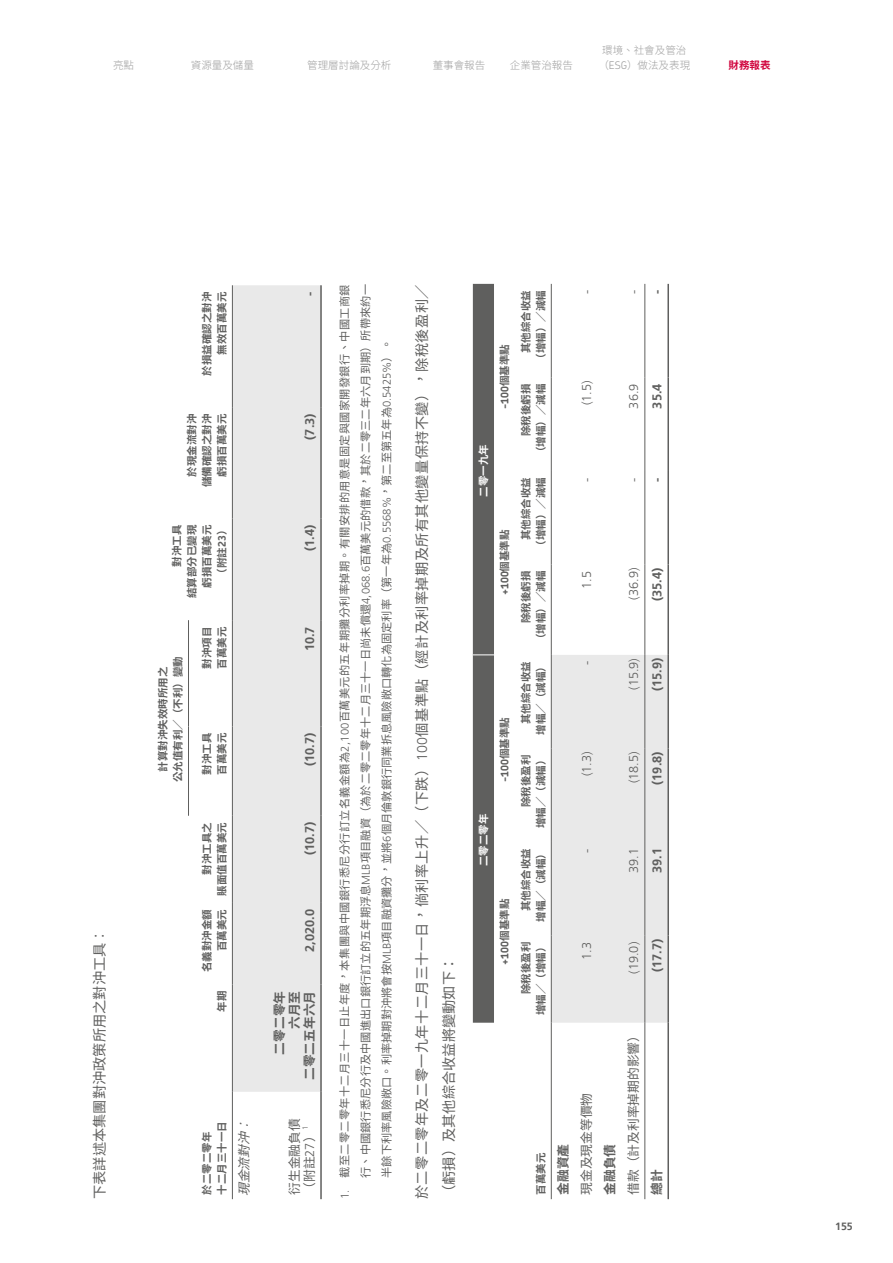
<style>
.page{position:relative;width:893px;height:1263px;background:#fff}
.page>*{position:absolute;margin:0;border:0;box-sizing:border-box;transform-origin:0 0}
.t1{font:14.25px/27px "Source Han Sans TWHK";letter-spacing:.025em;color:#5f5f5e}
.t2{font:14.25px "Source Han Sans TWHK";color:#5f5f5e}
.t3{font:700 12.75px "Frutiger LT";color:#5f5f5e}
.t4{font:300 12.75px "Frutiger LT";color:#5f5f5e}
.t5{font:12.75px/15px "Source Han Sans TWHK";color:#5f5f5e}
.t6{font:700 12.75px/15px "Source Han Sans TWHK";color:#5f5f5e;text-align:right}
.t7{font:italic 12.75px "Source Han Sans TWHK";color:#5f5f5e}
.t8{font:11.25px/21px "Source Han Sans TWHK";color:#5f5f5e;text-align:justify}
.t9{font:700 10.5px/15px "Source Han Sans TWHK";color:#5f5f5e;text-align:right}
.t10{font:300 10.5px "Source Han Sans TWHK";color:#9d9d9d}
.t11{font:700 10.5px "Chevin Std";color:#5f5f5e}
.t12{font:700 10.5px "Source Han Sans TWHK";color:#fff}
.t13{font:700 10.5px "Source Han Sans TWHK";color:#d0043d}
.t14{font:700 10.5px "Frutiger LT";color:#5f5f5e}
.t15{font:300 7.5px "Frutiger LT";color:#5f5f5e}
.s1{font-family:"Chevin Std"}
.s2{font-family:"Frutiger LT";font-weight:300}
.s3{font-family:"Source Han Sans TWHK"}
</style>
<div class="page">
<div style="left:233px;top:285px;width:87px;height:807px;background:#e9e9e9"></div>
<hr style="left:232px;top:726px;width:1px;height:90px;background:#5f5f5e">
<hr style="left:188px;top:726px;width:1px;height:90px;background:#5f5f5e">
<hr style="left:188px;top:620px;width:1px;height:106px;background:#5f5f5e">
<hr style="left:232px;top:1092px;width:1px;height:107px;background:#5f5f5e">
<hr style="left:232px;top:984px;width:1px;height:108px;background:#5f5f5e">
<hr style="left:232px;top:903px;width:1px;height:81px;background:#5f5f5e">
<hr style="left:232px;top:816px;width:1px;height:87px;background:#5f5f5e">
<hr style="left:232px;top:620px;width:1px;height:106px;background:#5f5f5e">
<hr style="left:232px;top:518px;width:1px;height:102px;background:#5f5f5e">
<hr style="left:232px;top:407px;width:1px;height:111px;background:#5f5f5e">
<hr style="left:232px;top:285px;width:1px;height:122px;background:#5f5f5e">
<hr style="left:320px;top:1092px;width:2px;height:107px;background:#5f5f5e">
<hr style="left:320px;top:984px;width:2px;height:108px;background:#5f5f5e">
<hr style="left:320px;top:903px;width:2px;height:81px;background:#5f5f5e">
<hr style="left:320px;top:816px;width:2px;height:87px;background:#5f5f5e">
<hr style="left:320px;top:726px;width:2px;height:90px;background:#5f5f5e">
<hr style="left:320px;top:620px;width:2px;height:106px;background:#5f5f5e">
<hr style="left:320px;top:518px;width:2px;height:102px;background:#5f5f5e">
<hr style="left:320px;top:407px;width:2px;height:111px;background:#5f5f5e">
<hr style="left:320px;top:285px;width:2px;height:122px;background:#5f5f5e">
<div style="left:552px;top:655px;width:115px;height:368px;background:#e9e9e9"></div>
<hr style="left:644px;top:1023px;width:1px;height:176px;background:#5f5f5e">
<hr style="left:644px;top:842px;width:1px;height:93px;background:#5f5f5e">
<hr style="left:644px;top:471px;width:1px;height:93px;background:#5f5f5e">
<hr style="left:644px;top:377px;width:1px;height:94px;background:#5f5f5e">
<hr style="left:644px;top:284px;width:1px;height:93px;background:#5f5f5e">
<hr style="left:667px;top:1023px;width:2px;height:176px;background:#5f5f5e">
<hr style="left:667px;top:842px;width:2px;height:93px;background:#5f5f5e">
<hr style="left:667px;top:471px;width:2px;height:93px;background:#5f5f5e">
<hr style="left:667px;top:377px;width:2px;height:94px;background:#5f5f5e">
<hr style="left:667px;top:284px;width:2px;height:93px;background:#5f5f5e">
<hr style="left:667px;top:748px;width:2px;height:94px;background:#5f5f5e">
<hr style="left:667px;top:655px;width:2px;height:93px;background:#5f5f5e">
<hr style="left:667px;top:564px;width:2px;height:91px;background:#5f5f5e">
<hr style="left:644px;top:935px;width:1px;height:88px;background:#5f5f5e">
<hr style="left:667px;top:935px;width:2px;height:88px;background:#5f5f5e">
<hr style="left:644px;top:748px;width:1px;height:94px;background:#5f5f5e">
<hr style="left:644px;top:655px;width:1px;height:93px;background:#5f5f5e">
<hr style="left:644px;top:564px;width:1px;height:91px;background:#5f5f5e">
<div style="left:473px;top:284px;width:21px;height:739px;background:#5f5f5e"></div>
<hr style="left:551px;top:1023px;width:1px;height:176px;background:#5f5f5e">
<hr style="left:551px;top:935px;width:1px;height:88px;background:#5f5f5e">
<hr style="left:551px;top:842px;width:1px;height:93px;background:#5f5f5e">
<hr style="left:551px;top:748px;width:1px;height:94px;background:#5f5f5e">
<hr style="left:551px;top:655px;width:1px;height:93px;background:#5f5f5e">
<hr style="left:551px;top:564px;width:1px;height:91px;background:#5f5f5e">
<hr style="left:551px;top:471px;width:1px;height:93px;background:#5f5f5e">
<hr style="left:551px;top:377px;width:1px;height:94px;background:#5f5f5e">
<hr style="left:551px;top:284px;width:1px;height:93px;background:#5f5f5e">
<p class="t10" style="left:602px;top:44px;width:85px">環境、社會及管治</p>
<p class="t10" style="left:113px;top:59px;width:22px">亮點</p>
<p class="t10" style="left:191px;top:59px;width:64px">資源量及儲量</p>
<p class="t10" style="left:307px;top:59px;width:85px">管理層討論及分析</p>
<p class="t10" style="left:433px;top:59px;width:54px">董事會報告</p>
<p class="t10" style="left:598px;top:59px;width:93px">（<span class="s1">ESG</span>）做法及表現</p>
<p class="t10" style="left:510px;top:59px;width:64px">企業管治報告</p>
<p class="t13" style="left:728px;top:59px;width:43px">財務報表</p>
<p class="t2" style="left:91px;top:1199px;width:272px;rotate:-90deg">下表詳述本集團對沖政策所用之對沖工具︰</p>
<p class="t9" style="left:200px;top:376px;width:85px;rotate:-90deg">於損益確認之對沖無效百萬美元</p>
<p class="t9" style="left:185px;top:487px;width:75px;rotate:-90deg">於現金流對沖儲備確認之對沖虧損百萬美元</p>
<p class="t9" style="left:170px;top:598px;width:75px;rotate:-90deg">對沖工具<br>結算部分已變現虧損百萬美元（附註<span class="s1">23</span>）</p>
<p class="t9" style="left:156px;top:782px;width:127px;text-align:center;rotate:-90deg">計算對沖失效時所用之<br>公允值有利／（不利）變動</p>
<p class="t9" style="left:200px;top:668px;width:43px;text-align:left;rotate:-90deg">對沖項目百萬美元</p>
<p class="t9" style="left:200px;top:775px;width:43px;text-align:left;rotate:-90deg">對沖工具百萬美元</p>
<p class="t9" style="left:200px;top:896px;width:75px;rotate:-90deg">對沖工具之<br>賬面值百萬美元</p>
<p class="t9" style="left:200px;top:972px;width:64px;rotate:-90deg">名義對沖金額百萬美元</p>
<p class="t9" style="left:215px;top:1012px;width:22px;rotate:-90deg">年期</p>
<p class="t9" style="left:200px;top:1195px;width:75px;text-align:left;rotate:-90deg">於二零二零年十二月三十一日</p>
<p class="t3" style="left:302px;top:296px;width:6px;rotate:-90deg">-</p>
<p class="t8" style="left:334px;top:1178px;width:895px;text-indent:-21px;rotate:-90deg"><span class="s2">1.</span> 截至二零二零年十二月三十一日止年度，本集團與中國銀行悉尼分行訂立名義金額為<span class="s2">2,100</span>百萬美元的五年期攤分利率掉期。有關安排的用意是固定與國家開發銀行、中國工商銀行、中國銀行悉尼分行及中國進出口銀行訂立的五年期浮息<span class="s2">MLB</span>項目融資（為於二零二零年十二月三十一日尚未償還<span class="s2">4,068.6</span>百萬美元的借款，其於二零三二年六月到期）所帶來約一半餘下利率風險敞口。利率掉期對沖將會按<span class="s2">MLB</span>項目融資攤分，並將<span class="s2">6</span>個月倫敦銀行同業拆息風險敞口轉化為固定利率（第一年為<span class="s2">0.5568%</span>，第二至第五年為<span class="s2">0.5425%</span>）。</p>
<p class="t1" style="left:409px;top:1199px;width:916px;rotate:-90deg">於二零二零年及二零一九年十二月三十一日，倘利率上升／（下跌）<span class="s2">100</span>個基準點（經計及利率掉期及所有其他變量保持不變），除稅後盈利／（虧損）及其他綜合收益將變動如下：</p>
<p class="t3" style="left:302px;top:440px;width:28px;rotate:-90deg">(7.3)</p>
<p class="t3" style="left:302px;top:551px;width:28px;rotate:-90deg">(1.4)</p>
<p class="t3" style="left:302px;top:651px;width:26px;rotate:-90deg">10.7</p>
<p class="t3" style="left:302px;top:766px;width:35px;rotate:-90deg">(10.7)</p>
<p class="t3" style="left:302px;top:855px;width:35px;rotate:-90deg">(10.7)</p>
<p class="t3" style="left:302px;top:952px;width:44px;rotate:-90deg">2,020.0</p>
<p class="t6" style="left:272px;top:1080px;width:91px;rotate:-90deg">二零二零年<br>六月至<br>二零二五年六月</p>
<p class="t7" style="left:237px;top:1196px;width:88px;rotate:-90deg">現金流對沖︰</p>
<p class="t5" style="left:287px;top:1195px;width:78px;rotate:-90deg">衍生金融負債（附註<span class="s2">27</span>）</p>
<p class="t15" style="left:301px;top:1130px;width:6px;rotate:-90deg">1</p>
<p class="t12" style="left:477px;top:497px;width:54px;rotate:-90deg">二零一九年</p>
<p class="t12" style="left:477px;top:866px;width:54px;rotate:-90deg">二零二零年</p>
<p class="t11" style="left:498px;top:409px;width:66px;rotate:-90deg">-100<span class="s3">個基準點</span></p>
<p class="t11" style="left:498px;top:595px;width:67px;rotate:-90deg">+100<span class="s3">個基準點</span></p>
<p class="t11" style="left:498px;top:782px;width:66px;rotate:-90deg">-100<span class="s3">個基準點</span></p>
<p class="t11" style="left:498px;top:965px;width:67px;rotate:-90deg">+100<span class="s3">個基準點</span></p>
<p class="t9" style="left:518px;top:364px;width:75px;rotate:-90deg">其他綜合收益（增幅）／減幅</p>
<p class="t9" style="left:518px;top:457px;width:75px;rotate:-90deg">除稅後虧損<br>（增幅）／減幅</p>
<p class="t9" style="left:518px;top:551px;width:75px;rotate:-90deg">其他綜合收益（增幅）／減幅</p>
<p class="t9" style="left:518px;top:644px;width:75px;rotate:-90deg">除稅後虧損<br>（增幅）／減幅</p>
<p class="t9" style="left:518px;top:735px;width:75px;rotate:-90deg">其他綜合收益增幅／（減幅）</p>
<p class="t9" style="left:518px;top:828px;width:75px;rotate:-90deg">除稅後盈利<br>增幅／（減幅）</p>
<p class="t9" style="left:518px;top:922px;width:75px;rotate:-90deg">其他綜合收益增幅／（減幅）</p>
<p class="t9" style="left:518px;top:1015px;width:75px;rotate:-90deg">除稅後盈利<br>增幅／（增幅）</p>
<p class="t9" style="left:533px;top:1195px;width:43px;rotate:-90deg">百萬美元</p>
<p class="t6" style="left:556px;top:1195px;width:52px;rotate:-90deg">金融資產</p>
<p class="t4" style="left:579px;top:294px;width:6px;rotate:-90deg">-</p>
<p class="t4" style="left:626px;top:294px;width:6px;rotate:-90deg">-</p>
<p class="t3" style="left:649px;top:294px;width:6px;rotate:-90deg">-</p>
<p class="t4" style="left:579px;top:405px;width:26px;rotate:-90deg">(1.5)</p>
<p class="t4" style="left:579px;top:482px;width:6px;rotate:-90deg">-</p>
<p class="t4" style="left:626px;top:409px;width:26px;rotate:-90deg">36.9</p>
<p class="t3" style="left:649px;top:409px;width:26px;rotate:-90deg">35.4</p>
<p class="t4" style="left:626px;top:482px;width:6px;rotate:-90deg">-</p>
<p class="t3" style="left:649px;top:481px;width:6px;rotate:-90deg">-</p>
<p class="t4" style="left:579px;top:589px;width:19px;rotate:-90deg">1.5</p>
<p class="t4" style="left:626px;top:600px;width:33px;rotate:-90deg">(36.9)</p>
<p class="t3" style="left:649px;top:601px;width:35px;rotate:-90deg">(35.4)</p>
<p class="t4" style="left:579px;top:665px;width:6px;rotate:-90deg">-</p>
<p class="t4" style="left:626px;top:690px;width:33px;rotate:-90deg">(15.9)</p>
<p class="t3" style="left:649px;top:691px;width:35px;rotate:-90deg">(15.9)</p>
<p class="t4" style="left:579px;top:776px;width:26px;rotate:-90deg">(1.3)</p>
<p class="t4" style="left:626px;top:783px;width:33px;rotate:-90deg">(18.5)</p>
<p class="t3" style="left:649px;top:785px;width:35px;rotate:-90deg">(19.8)</p>
<p class="t4" style="left:579px;top:853px;width:6px;rotate:-90deg">-</p>
<p class="t4" style="left:626px;top:873px;width:26px;rotate:-90deg">39.1</p>
<p class="t3" style="left:649px;top:873px;width:26px;rotate:-90deg">39.1</p>
<p class="t4" style="left:579px;top:960px;width:19px;rotate:-90deg">1.3</p>
<p class="t4" style="left:626px;top:974px;width:33px;rotate:-90deg">(19.0)</p>
<p class="t3" style="left:649px;top:972px;width:35px;rotate:-90deg">(17.7)</p>
<p class="t5" style="left:579px;top:1195px;width:103px;rotate:-90deg">現金及現金等價物</p>
<p class="t6" style="left:602px;top:1195px;width:52px;rotate:-90deg">金融負債</p>
<p class="t5" style="left:626px;top:1195px;width:167px;rotate:-90deg">借款（計及利率掉期的影響）</p>
<p class="t6" style="left:649px;top:1195px;width:27px;rotate:-90deg">總計</p>
<p class="t14" style="left:835px;top:1220px;width:19px">155</p>
</div>
